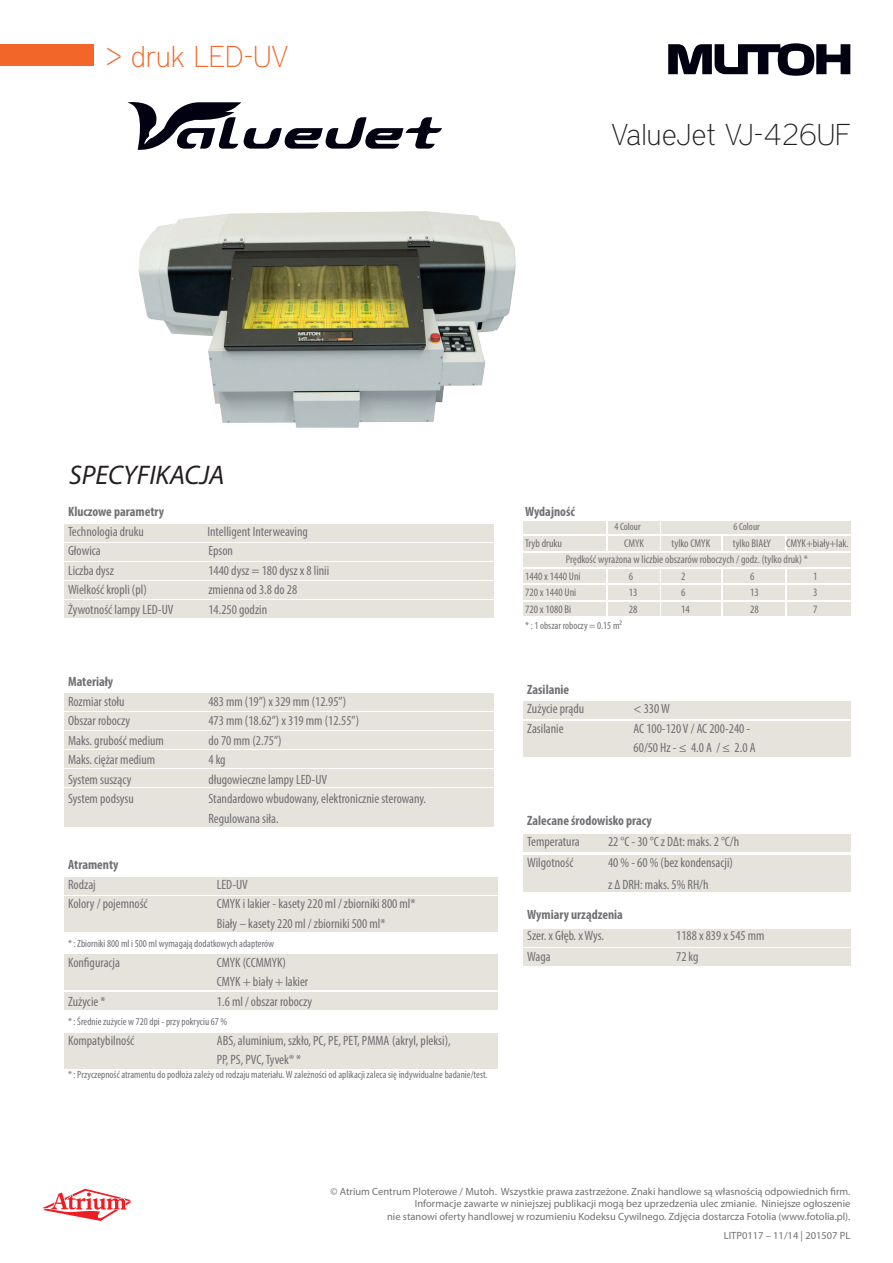
<style>
.page{position:relative;width:893px;height:1263px;background:#fff}
.page>*{position:absolute;margin:0;border:0;box-sizing:border-box;transform-origin:0 0}
.t1{font:100 30px "District";color:#231f20}
.t2{font:100 30px "District";color:#f26729}
.t3{font:italic 27px "Myriad Pro";color:#231f20}
.t4{font:condensed 13.5px/19.5px "Myriad Pro";color:#717074}
.t5{font:700 condensed 13.5px "Myriad Pro";color:#717074}
.t6{font:condensed 11.25px "Myriad Pro";color:#717074}
.t7{font:10.5px/12.6px "Myriad Pro";color:#717074;text-align:right}
.t8{font:condensed 10.5px "Myriad Pro";color:#717074}
</style>
<div class="page">
<div style="left:64px;top:524px;width:429px;height:17px;background:#e6e2dc"></div>
<div style="left:64px;top:693px;width:429px;height:17px;background:#e6e2dc"></div>
<div style="left:64px;top:543px;width:429px;height:17px;background:#e6e2dc"></div>
<div style="left:64px;top:712px;width:429px;height:17px;background:#e6e2dc"></div>
<div style="left:608px;top:521px;width:51px;height:13px;background:#e6e2dc"></div>
<div style="left:523px;top:521px;width:83px;height:13px;background:#e6e2dc"></div>
<div style="left:608px;top:536px;width:51px;height:15px;background:#e6e2dc"></div>
<div style="left:523px;top:536px;width:83px;height:15px;background:#e6e2dc"></div>
<div style="left:523px;top:553px;width:327px;height:14px;background:#e6e2dc"></div>
<div style="left:608px;top:569px;width:51px;height:14px;background:#e6e2dc"></div>
<div style="left:523px;top:569px;width:83px;height:14px;background:#e6e2dc"></div>
<div style="left:608px;top:585px;width:51px;height:15px;background:#e6e2dc"></div>
<div style="left:523px;top:585px;width:83px;height:15px;background:#e6e2dc"></div>
<div style="left:608px;top:602px;width:51px;height:13px;background:#e6e2dc"></div>
<div style="left:523px;top:602px;width:83px;height:13px;background:#e6e2dc"></div>
<div style="left:661px;top:521px;width:189px;height:13px;background:#e6e2dc"></div>
<div style="left:661px;top:536px;width:60px;height:15px;background:#e6e2dc"></div>
<div style="left:661px;top:569px;width:60px;height:14px;background:#e6e2dc"></div>
<div style="left:661px;top:585px;width:60px;height:15px;background:#e6e2dc"></div>
<div style="left:661px;top:602px;width:60px;height:13px;background:#e6e2dc"></div>
<div style="left:723px;top:536px;width:61px;height:15px;background:#e6e2dc"></div>
<div style="left:723px;top:569px;width:61px;height:14px;background:#e6e2dc"></div>
<div style="left:723px;top:585px;width:61px;height:15px;background:#e6e2dc"></div>
<div style="left:723px;top:602px;width:61px;height:13px;background:#e6e2dc"></div>
<div style="left:787px;top:536px;width:63px;height:15px;background:#e6e2dc"></div>
<div style="left:787px;top:569px;width:63px;height:14px;background:#e6e2dc"></div>
<div style="left:787px;top:585px;width:63px;height:15px;background:#e6e2dc"></div>
<div style="left:787px;top:602px;width:63px;height:13px;background:#e6e2dc"></div>
<div style="left:523px;top:702px;width:327px;height:17px;background:#e6e2dc"></div>
<div style="left:523px;top:929px;width:327px;height:17px;background:#e6e2dc"></div>
<div style="left:523px;top:834px;width:327px;height:17px;background:#e6e2dc"></div>
<div style="left:523px;top:721px;width:327px;height:36px;background:#e6e2dc"></div>
<div style="left:523px;top:948px;width:327px;height:17px;background:#e6e2dc"></div>
<div style="left:523px;top:856px;width:327px;height:36px;background:#e6e2dc"></div>
<div style="left:64px;top:562px;width:429px;height:17px;background:#e6e2dc"></div>
<div style="left:64px;top:731px;width:429px;height:17px;background:#e6e2dc"></div>
<div style="left:64px;top:581px;width:429px;height:17px;background:#e6e2dc"></div>
<div style="left:64px;top:601px;width:429px;height:17px;background:#e6e2dc"></div>
<div style="left:64px;top:750px;width:429px;height:17px;background:#e6e2dc"></div>
<div style="left:64px;top:770px;width:429px;height:17px;background:#e6e2dc"></div>
<div style="left:64px;top:789px;width:429px;height:38px;background:#e6e2dc"></div>
<div style="left:64px;top:877px;width:433px;height:17px;background:#e6e2dc"></div>
<div style="left:64px;top:896px;width:433px;height:35px;background:#e6e2dc"></div>
<div style="left:64px;top:955px;width:433px;height:35px;background:#e6e2dc"></div>
<div style="left:64px;top:1033px;width:433px;height:36px;background:#e6e2dc"></div>
<div style="left:64px;top:993px;width:433px;height:17px;background:#e6e2dc"></div>
<img style="left:138px;top:211px;width:378px;height:217px">
<svg style="left:668px;top:43px;width:182px;height:33px"></svg>
<svg style="left:128px;top:102px;width:314px;height:48px"></svg>
<div style="left:0;top:45px;width:94px;height:21px;background:#f26729"></div>
<svg style="left:42px;top:1189px;width:90px;height:32px"></svg>
<h1 class="t2" style="left:106px;top:39px;width:184px">&gt; druk LED-UV</h1>
<h1 class="t1" style="left:611px;top:117px;width:241px">ValueJet VJ-426UF</h1>
<h2 class="t3" style="left:69px;top:458px;width:157px">SPECYFIKACJA</h2>
<p class="t5" style="left:68px;top:503px;width:98px">Kluczowe parametry</p>
<p class="t4" style="left:68px;top:521px;width:77px">Technologia druku</p>
<p class="t4" style="left:207px;top:521px;width:102px">Intelligent Interweaving</p>
<p class="t4" style="left:68px;top:541px;width:34px">Głowica</p>
<p class="t4" style="left:208px;top:541px;width:26px">Epson</p>
<p class="t4" style="left:68px;top:560px;width:48px">Liczba dysz</p>
<p class="t4" style="left:208px;top:560px;width:122px">1440 dysz = 180 dysz x 8 linii</p>
<p class="t4" style="left:68px;top:580px;width:80px">Wielkość kropli (pl)</p>
<p class="t4" style="left:208px;top:580px;width:90px">zmienna od 3.8 do 28</p>
<p class="t4" style="left:68px;top:599px;width:107px">Żywotność lampy LED-UV</p>
<p class="t4" style="left:208px;top:599px;width:60px">14.250 godzin</p>
<p class="t5" style="left:68px;top:673px;width:47px">Materiały</p>
<p class="t4" style="left:68px;top:691px;width:58px">Rozmiar stołu</p>
<p class="t4" style="left:208px;top:691px;width:139px">483 mm (19”) x 329 mm (12.95”)</p>
<p class="t4" style="left:68px;top:711px;width:63px">Obszar roboczy</p>
<p class="t4" style="left:208px;top:711px;width:152px">473 mm (18.62”) x 319 mm (12.55”)</p>
<p class="t4" style="left:68px;top:730px;width:97px">Maks. grubość medium</p>
<p class="t4" style="left:208px;top:730px;width:75px">do 70 mm (2.75”)</p>
<p class="t4" style="left:68px;top:750px;width:89px">Maks. ciężar medium</p>
<p class="t4" style="left:208px;top:750px;width:19px">4 kg</p>
<p class="t4" style="left:68px;top:769px;width:65px">System suszący</p>
<p class="t4" style="left:208px;top:769px;width:120px">długowieczne lampy LED-UV</p>
<p class="t4" style="left:68px;top:789px;width:67px">System podsysu</p>
<p class="t4" style="left:208px;top:789px;width:219px">Standardowo wbudowany, elektronicznie sterowany.<br>Regulowana siła.</p>
<p class="t5" style="left:68px;top:856px;width:52px">Atramenty</p>
<p class="t4" style="left:68px;top:874px;width:29px">Rodzaj</p>
<p class="t4" style="left:217px;top:874px;width:33px">LED-UV</p>
<p class="t4" style="left:68px;top:894px;width:81px">Kolory / pojemność</p>
<p class="t4" style="left:217px;top:894px;width:200px">CMYK i lakier - kasety 220 ml / zbiorniki 800 ml*<br>Biały – kasety 220 ml / zbiorniki 500 ml*</p>
<p class="t8" style="left:68px;top:937px;width:208px">* : Zbiorniki 800 ml i 500 ml wymagają dodatkowych adapterów</p>
<p class="t4" style="left:68px;top:952px;width:54px">Konfiguracja</p>
<p class="t4" style="left:217px;top:952px;width:93px">CMYK (CCMMYK)<br>CMYK + biały + lakier</p>
<p class="t4" style="left:68px;top:991px;width:39px">Zużycie *</p>
<p class="t4" style="left:217px;top:991px;width:97px">1.6 ml / obszar roboczy</p>
<p class="t8" style="left:68px;top:1015px;width:161px">* : Średnie zużycie w 720 dpi - przy pokryciu 67 %</p>
<p class="t4" style="left:68px;top:1030px;width:68px">Kompatybilność</p>
<p class="t4" style="left:217px;top:1030px;width:235px">ABS, aluminium, szkło, PC, PE, PET, PMMA (akryl, pleksi),<br>PP, PS, PVC, Tyvek® *</p>
<p class="t8" style="left:68px;top:1068px;width:421px">* : Przyczepność atramentu do podłoża zależy od rodzaju materiału. W zależności od aplikacji zaleca się indywidualne badanie/test.</p>
<p class="t5" style="left:525px;top:503px;width:51px">Wydajność</p>
<p class="t8" style="left:614px;top:521px;width:28px">4 Colour</p>
<p class="t8" style="left:733px;top:521px;width:28px">6 Colour</p>
<p class="t6" style="left:525px;top:536px;width:38px">Tryb druku</p>
<p class="t6" style="left:624px;top:536px;width:21px">CMYK</p>
<p class="t6" style="left:671px;top:536px;width:40px">tylko CMYK</p>
<p class="t6" style="left:733px;top:536px;width:40px">tylko BIAŁY</p>
<p class="t6" style="left:786px;top:536px;width:64px">CMYK+biały+lak.</p>
<p class="t6" style="left:566px;top:553px;width:244px">Prędkość wyrażona w liczbie obszarów roboczych / godz. (tylko druk) *</p>
<p class="t6" style="left:525px;top:569px;width:57px">1440 x 1440 Uni</p>
<p class="t6" style="left:629px;top:569px;width:6px">6</p>
<p class="t6" style="left:681px;top:569px;width:6px">2</p>
<p class="t6" style="left:750px;top:569px;width:6px">6</p>
<p class="t6" style="left:813px;top:569px;width:6px">1</p>
<p class="t6" style="left:525px;top:586px;width:53px">720 x 1440 Uni</p>
<p class="t6" style="left:629px;top:586px;width:10px">13</p>
<p class="t6" style="left:681px;top:586px;width:6px">6</p>
<p class="t6" style="left:750px;top:586px;width:10px">13</p>
<p class="t6" style="left:813px;top:586px;width:6px">3</p>
<p class="t6" style="left:525px;top:602px;width:48px">720 x 1080 Bi</p>
<p class="t6" style="left:629px;top:602px;width:10px">28</p>
<p class="t6" style="left:681px;top:602px;width:10px">14</p>
<p class="t6" style="left:750px;top:602px;width:10px">28</p>
<p class="t6" style="left:813px;top:602px;width:6px">7</p>
<p class="t8" style="left:525px;top:619px;width:98px">* : 1 obszar roboczy = 0.15 m²</p>
<p class="t5" style="left:527px;top:681px;width:43px">Zasilanie</p>
<p class="t4" style="left:527px;top:699px;width:58px">Zużycie prądu</p>
<p class="t4" style="left:634px;top:699px;width:38px">&lt; 330 W</p>
<p class="t4" style="left:527px;top:718px;width:38px">Zasilanie</p>
<p class="t4" style="left:634px;top:718px;width:123px">AC 100-120 V / AC 200-240 -<br>60/50 Hz - ≤ 4.0 A / ≤ 2.0 A</p>
<p class="t5" style="left:527px;top:812px;width:126px">Zalecane środowisko pracy</p>
<p class="t4" style="left:527px;top:832px;width:54px">Temperatura</p>
<p class="t4" style="left:608px;top:832px;width:133px">22 °C - 30 °C z DΔt: maks. 2 °C/h</p>
<p class="t4" style="left:527px;top:853px;width:48px">Wilgotność</p>
<p class="t4" style="left:608px;top:852px;width:126px;line-height:21px">40 % - 60 % (bez kondensacji) z Δ DRH: maks. 5% RH/h</p>
<p class="t5" style="left:527px;top:906px;width:97px">Wymiary urządzenia</p>
<p class="t4" style="left:527px;top:926px;width:78px">Szer. x Głęb. x Wys.</p>
<p class="t4" style="left:676px;top:926px;width:90px">1188 x 839 x 545 mm</p>
<p class="t4" style="left:527px;top:947px;width:25px">Waga</p>
<p class="t4" style="left:676px;top:947px;width:24px">72 kg</p>
<p class="t7" style="left:330px;top:1185px;width:521px">© Atrium Centrum Ploterowe / Mutoh. Wszystkie prawa zastrzeżone. Znaki handlowe są własnością odpowiednich firm.<br>Informacje zawarte w niniejszej publikacji mogą bez uprzedzenia ulec zmianie. Niniejsze ogłoszenie<br>nie stanowi oferty handlowej w rozumieniu Kodeksu Cywilnego. Zdjęcia dostarcza Fotolia (www.fotolia.pl).</p>
<p class="t7" style="left:724px;top:1229px;width:128px">LITP0117 – 11/14 | 201507 PL</p>
</div>
